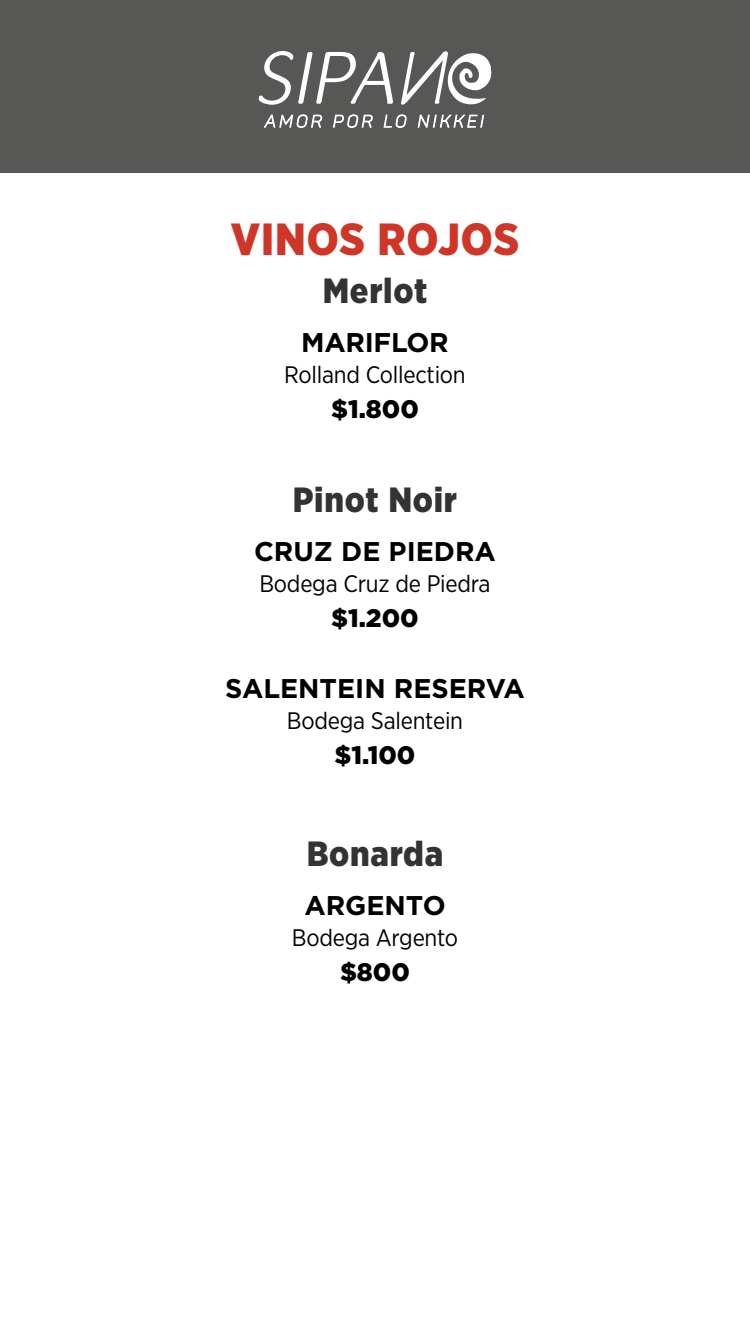
<style>
.page{position:relative;width:750px;height:1334px;background:#fff}
.page>*{position:absolute;margin:0;border:0;box-sizing:border-box;transform-origin:0 0}
.t1{font:900 45px "Gotham Narrow";letter-spacing:.02em;color:#cf3628}
.t2{font:900 35px "Gotham Narrow";letter-spacing:.02em;color:#333}
.t3{font:700 27px "Gotham";color:#000}
.t4{font:900 25.3px "Gotham";color:#000}
.t5{font:23.9px "Gotham Narrow";letter-spacing:-.01em;color:#000}
</style>
<div class="page">
<div style="left:0;top:0;width:750px;height:172px;background:#575756"></div>
<svg style="left:258px;top:51px;width:234px;height:77px"></svg>
<h1 class="t1" style="left:231px;top:209px;width:290px">VINOS ROJOS</h1>
<h2 class="t2" style="left:323px;top:268px;width:106px">Merlot</h2>
<p class="t3" style="left:301px;top:324px;width:149px">MARIFLOR</p>
<p class="t5" style="left:284px;top:360px;width:183px">Rolland Collection</p>
<p class="t4" style="left:331px;top:392px;width:89px">$1.800</p>
<h2 class="t2" style="left:293px;top:477px;width:166px">Pinot Noir</h2>
<p class="t3" style="left:254px;top:533px;width:242px">CRUZ DE PIEDRA</p>
<p class="t5" style="left:259px;top:569px;width:233px">Bodega Cruz de Piedra</p>
<p class="t4" style="left:331px;top:601px;width:89px">$1.200</p>
<p class="t3" style="left:225px;top:670px;width:19px">SAL</p>
<p class="t3" style="left:280px;top:670px;width:245px">ENTEIN RESERVA</p>
<p class="t5" style="left:287px;top:706px;width:178px">Bodega Salentein</p>
<p class="t4" style="left:335px;top:738px;width:82px">$1.100</p>
<h2 class="t2" style="left:307px;top:831px;width:138px">Bonarda</h2>
<p class="t3" style="left:304px;top:887px;width:143px">ARGENTO</p>
<p class="t5" style="left:292px;top:923px;width:168px">Bodega Argento</p>
<p class="t4" style="left:340px;top:955px;width:71px">$800</p>
</div>
